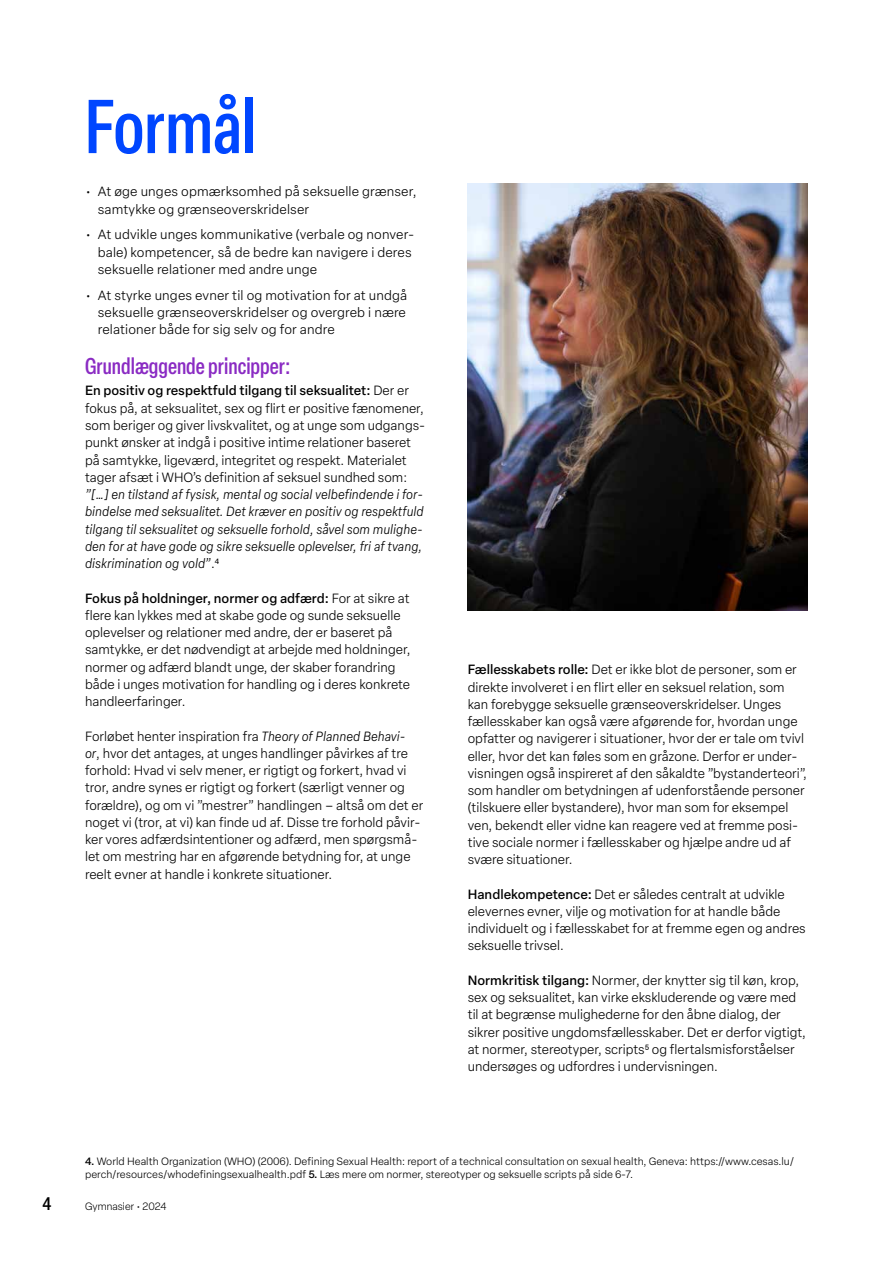
<style>
.page{position:relative;width:893px;height:1263px;background:#fff}
.page>*{position:absolute;margin:0;border:0;box-sizing:border-box;transform-origin:0 0}
.t1{font:500 condensed 75px "Elza";color:#0046ff}
.t2{font:500 condensed 22.5px "Elza";color:#8a2bc3}
.t3{font:500 condensed 18px "Elza";color:#000}
.t4{font:300 13.2px/17.2px "Elza Text";color:#000}
.t5{font:italic 300 13.2px/17.2px "Elza Text";color:#000;text-align:justify}
.t6{font:300 10.5px/12.6px "Elza Text";color:#000}
.t7{font:300 10.5px "Elza";letter-spacing:.01em;color:#000}
.s1{font-weight:500}
.s2{font-style:normal}
.s3{font-style:italic}
</style>
<div class="page">
<img style="left:468px;top:184px;width:340px;height:426px">
<h1 class="t1" style="left:85px;top:77px;width:172px">Formål</h1>
<p class="t4" style="left:98px;top:182px;width:320px;text-indent:-13px">• At øge unges opmærksomhed på seksuelle grænser, samtykke og grænseoverskridelser</p>
<p class="t4" style="left:98px;top:225px;width:318px;text-indent:-13px">• At udvikle unges kommunikative (verbale og nonver&shy;bale) kompetencer, så de bedre kan navigere i deres seksuelle relationer med andre unge</p>
<p class="t4" style="left:98px;top:286px;width:311px;text-align:justify;text-indent:-13px">• At styrke unges evner til og motivation for at undgå seksuelle grænseoverskridelser og overgreb i nære relationer både for sig selv og for andre</p>
<h2 class="t2" style="left:85px;top:351px;width:207px">Grundlæggende principper:</h2>
<p class="t4" style="left:85px;top:381px;width:342px"><span class="s1">En positiv og respektfuld tilgang til seksualitet:</span> Der er fokus på, at seksualitet, sex og flirt er positive fænomener, som beriger og giver livskvalitet, og at unge som udgangs&shy;punkt ønsker at indgå i positive intime relationer baseret på samtykke, ligeværd, integritet og respekt. Materialet tager afsæt i WHO’s definition af seksuel sundhed som:</p>
<p class="t5" style="left:85px;top:485px;width:340px">”[…] en tilstand af fysisk, mental og social velbefindende i for&shy;bindelse med seksualitet. Det kræver en positiv og respektfuld tilgang til seksualitet og seksuelle forhold, såvel som mulighe&shy;den for at have gode og sikre seksuelle oplevelser, fri af tvang, diskrimination og vold”<span class="s2">.4</span></p>
<p class="t4" style="left:85px;top:589px;width:327px"><span class="s1">Fokus på holdninger, normer og adfærd:</span> For at sikre at flere kan lykkes med at skabe gode og sunde seksuelle oplevelser og relationer med andre, der er baseret på samtykke, er det nødvendigt at arbejde med holdninger, normer og adfærd blandt unge, der skaber forandring både i unges motivation for handling og i deres konkrete handleerfaringer.</p>
<p class="t4" style="left:85px;top:727px;width:340px">Forløbet henter inspiration fra <span class="s3">Theory of Planned Behavi&shy;or</span>, hvor det antages, at unges handlinger påvirkes af tre forhold: Hvad vi selv mener, er rigtigt og forkert, hvad vi tror, andre synes er rigtigt og forkert (særligt venner og forældre), og om vi ”mestrer” handlingen – altså om det er noget vi (tror, at vi) kan finde ud af. Disse tre forhold påvir&shy;ker vores adfærdsintentioner og adfærd, men spørgsmå&shy;let om mestring har en afgørende betydning for, at unge reelt evner at handle i konkrete situationer.</p>
<p class="t4" style="left:468px;top:660px;width:341px"><span class="s1">Fællesskabets rolle:</span> Det er ikke blot de personer, som er direkte involveret i en flirt eller en seksuel relation, som kan forebygge seksuelle grænseoverskridelser. Unges fællesskaber kan også være afgørende for, hvordan unge opfatter og navigerer i situationer, hvor der er tale om tvivl eller, hvor det kan føles som en gråzone. Derfor er under&shy;visningen også inspireret af den såkaldte ”bystanderteori”, som handler om betydningen af udenforstående personer (tilskuere eller bystandere), hvor man som for eksempel ven, bekendt eller vidne kan reagere ved at fremme posi&shy;tive sociale normer i fællesskaber og hjælpe andre ud af svære situationer.</p>
<p class="t4" style="left:468px;top:885px;width:340px"><span class="s1">Handlekompetence:</span> Det er således centralt at udvikle elevernes evner, vilje og motivation for at handle både individuelt og i fællesskabet for at fremme egen og andres seksuelle trivsel.</p>
<p class="t4" style="left:468px;top:971px;width:340px"><span class="s1">Normkritisk tilgang:</span> Normer, der knytter sig til køn, krop, sex og seksualitet, kan virke ekskluderende og være med til at begrænse mulighederne for den åbne dialog, der sikrer positive ungdomsfællesskaber. Det er derfor vigtigt, at normer, stereotyper, scripts5 og flertalsmisforståelser undersøges og udfordres i undervisningen.</p>
<p class="t6" style="left:85px;top:1155px;width:711px"><span class="s1">4.</span> World Health Organization (WHO) (2006). Defining Sexual Health: report of a technical consultation on sexual health, Geneva: https://www.cesas.lu/ perch/resources/whodefiningsexualhealth.pdf <span class="s1">5.</span> Læs mere om normer, stereotyper og seksuelle scripts på side 6-7.</p>
<h3 class="t3" style="left:43px;top:1192px;width:11px">4</h3>
<p class="t7" style="left:85px;top:1200px;width:83px">Gymnasier • 2024</p>
</div>
